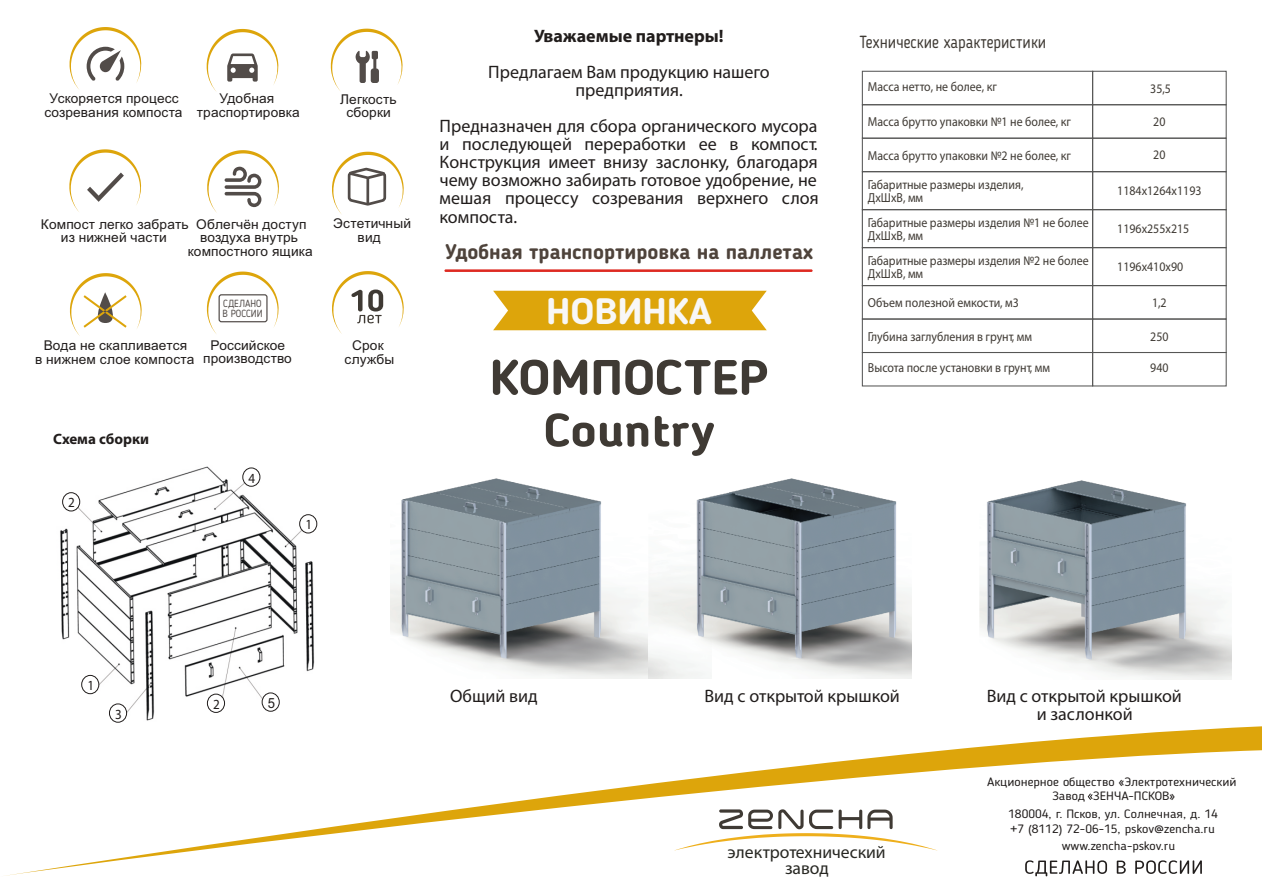
<style>
.page{position:relative;width:1262px;height:893px;background:#fff}
.page>*{position:absolute;margin:0;border:0;box-sizing:border-box;transform-origin:0 0}
.t1{font:700 48.9px "Blogger Sans";color:#3f3a34;scale:1.08 1}
.t2{font:700 46.5px "Blogger Sans";color:#3f3a34;scale:1.08 1}
.t3{font:700 36.45px "Blogger Sans";color:#f8f7f6;scale:1.08 1}
.t4{font:700 21px "Blogger Sans";color:#4e433b}
.t5{font:18px/18px "Myriad Pro";color:#211d1c;text-align:center}
.t6{font:700 18px "Myriad Pro";color:#211d1c}
.t7{font:17.7px/15.3px "Myriad Pro";color:#272722;text-align:center}
.t8{font:17.4px "Blogger Sans";color:#3f3a34;scale:.91 1}
.t9{font:700 15px "Myriad Pro";color:#211d1c}
.t10{font:13.95px "Myriad Pro";color:#211d1c;scale:.94 1}
.t11{font:13.95px "Arial";color:#211d1c;scale:.94 1}
.t12{font:13.5px/13.5px "Arial";letter-spacing:.01em;color:#211d1c;text-align:center}
.t13{font:13.05px/13px "Myriad Pro";color:#3f3a34;scale:.91 1}
.t14{font:12px/14.2px "Blogger Sans";color:#211d1c;text-align:center;scale:1.12 1}
.t15{font:10.35px/9px "Blogger Sans";color:#524c49;scale:.96 1}
</style>
<div class="page">
<svg style="left:5px;top:726px;width:1257px;height:150px"></svg>
<svg style="left:1025px;top:860px;width:82px;height:16px"></svg>
<svg style="left:1116px;top:860px;width:9px;height:13px"></svg>
<svg style="left:1135px;top:860px;width:66px;height:13px"></svg>
<svg style="left:673px;top:809px;width:265px;height:41px"></svg>
<svg style="left:207px;top:150px;width:72px;height:63px"></svg>
<svg style="left:69px;top:27px;width:73px;height:62px"></svg>
<div style="left:861px;top:71px;width:232px;height:34px;border:1px solid #565655"></div>
<div style="left:1092px;top:71px;width:134px;height:34px;border:1px solid #565655"></div>
<div style="left:861px;top:318px;width:232px;height:35px;border:1px solid #565655"></div>
<div style="left:1092px;top:318px;width:134px;height:35px;border:1px solid #565655"></div>
<div style="left:861px;top:352px;width:232px;height:34px;border:1px solid #565655"></div>
<div style="left:1092px;top:352px;width:134px;height:34px;border:1px solid #565655"></div>
<svg style="left:206px;top:271px;width:73px;height:63px"></svg>
<svg style="left:69px;top:149px;width:73px;height:63px"></svg>
<svg style="left:206px;top:29px;width:73px;height:63px"></svg>
<svg style="left:330px;top:29px;width:73px;height:62px"></svg>
<svg style="left:69px;top:273px;width:73px;height:63px"></svg>
<div style="left:218px;top:294px;width:49px;height:28px;border:1px solid #524c49;border-radius:2px"></div>
<img style="left:60px;top:466px;width:258px;height:257px">
<div style="left:63px;top:492px;width:17px;height:19px;background:#fff;border-radius:50%"></div>
<div style="left:62px;top:492px;width:18px;height:19px;border:1px solid #211d1c;border-radius:50%"></div>
<div style="left:207px;top:694px;width:17px;height:18px;background:#fff;border-radius:50%"></div>
<div style="left:207px;top:693px;width:18px;height:19px;border:1px solid #211d1c;border-radius:50%"></div>
<div style="left:82px;top:675px;width:17px;height:18px;background:#fff;border-radius:50%"></div>
<div style="left:81px;top:675px;width:18px;height:19px;border:1px solid #211d1c;border-radius:50%"></div>
<div style="left:300px;top:514px;width:17px;height:19px;background:#fff;border-radius:50%"></div>
<div style="left:299px;top:514px;width:18px;height:19px;border:1px solid #211d1c;border-radius:50%"></div>
<div style="left:243px;top:468px;width:17px;height:18px;background:#fff;border-radius:50%"></div>
<div style="left:242px;top:467px;width:18px;height:19px;border:1px solid #211d1c;border-radius:50%"></div>
<div style="left:262px;top:693px;width:17px;height:18px;background:#fff;border-radius:50%"></div>
<div style="left:262px;top:692px;width:17px;height:19px;border:1px solid #211d1c;border-radius:50%"></div>
<div style="left:109px;top:704px;width:18px;height:18px;background:#fff;border-radius:50%"></div>
<div style="left:109px;top:703px;width:18px;height:19px;border:1px solid #211d1c;border-radius:50%"></div>
<svg style="left:1087px;top:793px;width:5px;height:6px"></svg>
<div style="left:493px;top:291px;width:273px;height:39px;background:#dda50b"></div>
<hr style="left:444px;top:269px;width:368px;height:3px;background:#de2a21">
<svg style="left:332px;top:271px;width:72px;height:63px"></svg>
<svg style="left:332px;top:152px;width:72px;height:62px"></svg>
<hr style="left:366px;top:178px;width:3px;height:26px;background:#524c49">
<img style="left:391px;top:478px;width:257px;height:200px">
<img style="left:648px;top:478px;width:263px;height:200px">
<img style="left:979px;top:480px;width:252px;height:199px">
<div style="left:861px;top:209px;width:232px;height:39px;border:1px solid #565655"></div>
<div style="left:1092px;top:209px;width:134px;height:39px;border:1px solid #565655"></div>
<div style="left:861px;top:247px;width:232px;height:39px;border:1px solid #565655"></div>
<div style="left:1092px;top:247px;width:134px;height:39px;border:1px solid #565655"></div>
<div style="left:861px;top:104px;width:232px;height:35px;border:1px solid #565655"></div>
<div style="left:861px;top:138px;width:232px;height:34px;border:1px solid #565655"></div>
<div style="left:1092px;top:104px;width:134px;height:35px;border:1px solid #565655"></div>
<div style="left:1092px;top:138px;width:134px;height:34px;border:1px solid #565655"></div>
<p class="t12" style="left:45px;top:93px;width:140px">Ускоряется процесс созревания компоста</p>
<p class="t12" style="left:197px;top:93px;width:104px">Удобная траспортировка</p>
<p class="t12" style="left:340px;top:94px;width:58px">Легкость сборки</p>
<p class="t12" style="left:188px;top:218px;width:126px">Облегчён доступ воздуха внутрь компостного ящика</p>
<p class="t12" style="left:41px;top:218px;width:149px">Компост легко забрать из нижней части</p>
<p class="t12" style="left:333px;top:218px;width:79px">Эстетичный вид</p>
<p class="t15" style="left:222px;top:300px;width:43px">СДЕЛАНО<br>В РОССИИ</p>
<p class="t12" style="left:35px;top:340px;width:161px">Вода не скапливается<br>в нижнем слое компоста</p>
<p class="t12" style="left:203px;top:339px;width:90px">Российское производство</p>
<p class="t12" style="left:344px;top:340px;width:51px">Срок службы</p>
<p class="t9" style="left:53px;top:432px;width:97px">Схема сборки</p>
<p class="t10" style="left:68px;top:496px;width:9px">2</p>
<p class="t10" style="left:248px;top:472px;width:9px">4</p>
<p class="t10" style="left:305px;top:519px;width:9px">1</p>
<h3 class="t6" style="left:534px;top:29px;width:191px">Уважаемые партнеры!</h3>
<h3 class="t5" style="left:488px;top:65px;width:283px">Предлагаем Вам продукцию нашего предприятия.</h3>
<h3 class="t5" style="left:439px;top:119px;width:380px;text-align:justify">Предназначен для сбора органического мусора и последующей переработки ее в компост.<br>Конструкция имеет внизу заслонку, благодаря чему возможно забирать готовое удобрение, не мешая процессу созревания верхнего слоя компоста.</h3>
<h3 class="t4" style="left:445px;top:242px;width:369px">Удобная транспортировка на паллетах</h3>
<h3 class="t3" style="left:546px;top:297px;width:155px">НОВИНКА</h3>
<h1 class="t1" style="left:489px;top:357px;width:260px">КОМПОСТЕР</h1>
<h2 class="t2" style="left:544px;top:411px;width:159px">Country</h2>
<h3 class="t8" style="left:859px;top:35px;width:207px">Технические характеристики</h3>
<p class="t13" style="left:868px;top:81px;width:143px">Масса нетто, не более, кг</p>
<p class="t13" style="left:1150px;top:83px;width:24px">35,5</p>
<p class="t13" style="left:868px;top:116px;width:225px">Масса брутто упаковки №1 не более, кг</p>
<p class="t13" style="left:1153px;top:116px;width:15px">20</p>
<p class="t13" style="left:868px;top:150px;width:225px">Масса брутто упаковки №2 не более, кг</p>
<p class="t13" style="left:1153px;top:149px;width:15px">20</p>
<p class="t13" style="left:868px;top:179px;width:172px">Габаритные размеры изделия,<br>ДхШхВ, мм</p>
<p class="t13" style="left:1117px;top:185px;width:94px">1184х1264х1193</p>
<p class="t13" style="left:868px;top:217px;width:244px">Габаритные размеры изделия №1 не более<br>ДхШхВ, мм</p>
<p class="t13" style="left:1117px;top:223px;width:81px">1196х255х215</p>
<p class="t13" style="left:868px;top:255px;width:244px">Габаритные размеры изделия №2 не более<br>ДхШхВ, мм</p>
<p class="t13" style="left:1117px;top:261px;width:74px">1196х410х90</p>
<p class="t13" style="left:868px;top:297px;width:167px">Объем полезной емкости, м3</p>
<p class="t13" style="left:1152px;top:297px;width:18px">1,2</p>
<p class="t13" style="left:868px;top:331px;width:182px">Глубина заглубления в грунт, мм</p>
<p class="t13" style="left:1150px;top:331px;width:22px">250</p>
<p class="t13" style="left:868px;top:362px;width:201px">Высота после установки в грунт, мм</p>
<p class="t13" style="left:1150px;top:362px;width:22px">940</p>
<p class="t10" style="left:87px;top:679px;width:9px">1</p>
<p class="t10" style="left:115px;top:708px;width:9px">3</p>
<p class="t10" style="left:213px;top:698px;width:9px">2</p>
<p class="t11" style="left:268px;top:697px;width:9px">5</p>
<h3 class="t5" style="left:450px;top:688px;width:89px">Общий вид</h3>
<h3 class="t5" style="left:704px;top:688px;width:197px">Вид с открытой крышкой</h3>
<h3 class="t5" style="left:986px;top:688px;width:197px">Вид с открытой крышкой и заслонкой</h3>
<p class="t14" style="left:987px;top:775px;width:224px">Акционерное общество «Электротехнический<br>Завод ЗЕНЧА-ПСКОВ»</p>
<p class="t14" style="left:1008px;top:807px;width:189px;line-height:14.7px;text-align:left">180004, г. Псков, ул. Солнечная, д. 14 +7 (8112) 72-06-15, pskov@zencha.ru</p>
<h3 class="t7" style="left:727px;top:846px;width:160px">электротехнический завод</h3>
<p class="t14" style="left:1061px;top:840px;width:103px">www.zencha-pskov.ru</p>
</div>
